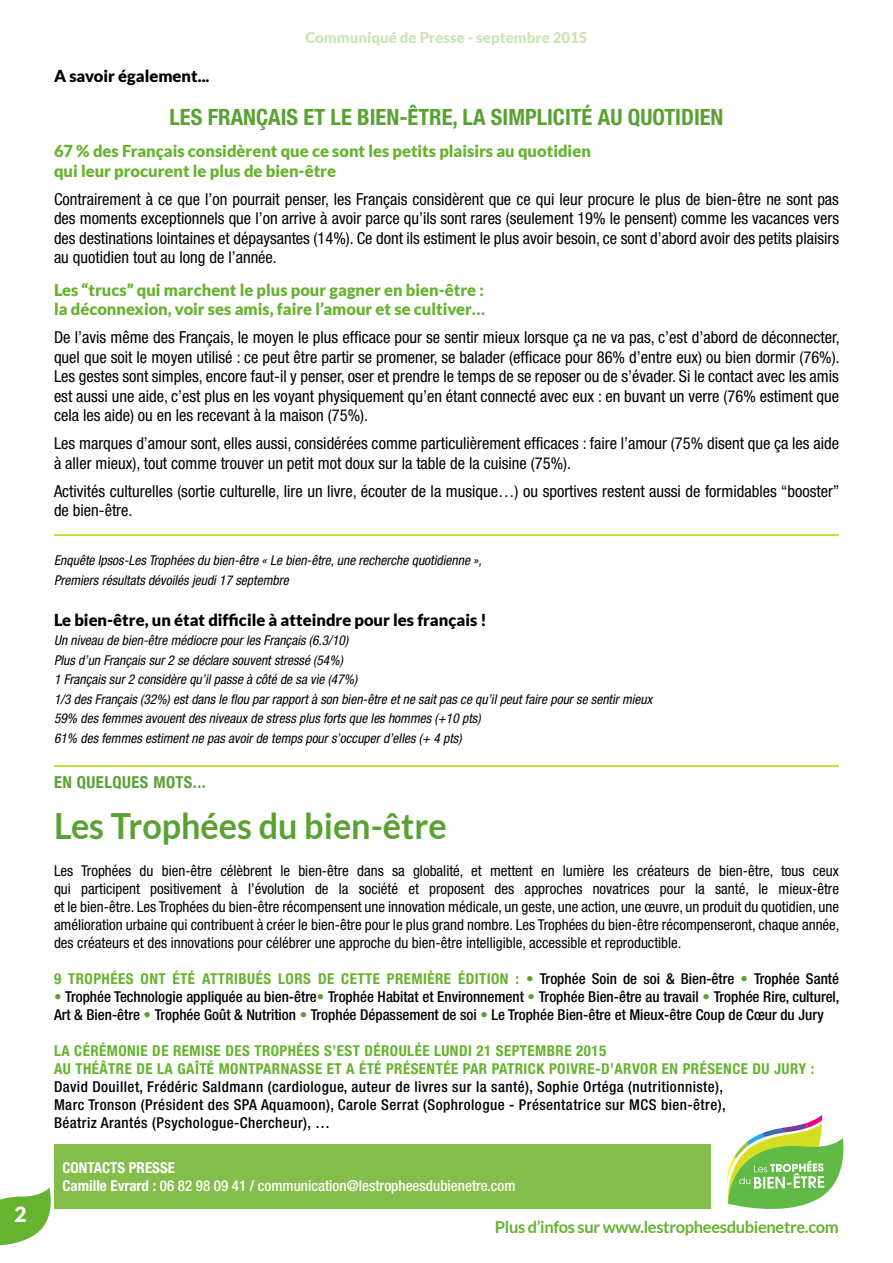
<style>
.page{position:relative;width:893px;height:1263px;background:#fff}
.page>*{position:absolute;margin:0;border:0;box-sizing:border-box;transform-origin:0 0}
.t1{font:700 36px "Lato";color:#59a132;scale:.95 1}
.t2{font:700 condensed 22.5px "Helvetica Neue";color:#59a132}
.t3{font:900 21px "Lato";color:#fff}
.t4{font:condensed 16.5px/19.5px "Helvetica Neue";color:#000;text-align:justify}
.t5{font:900 16.5px/19.5px "Lato";color:#65b32e}
.t6{font:900 16.5px "Lato";color:#000}
.t7{font:700 16.5px "Lato";letter-spacing:-.02em;color:#65b32e}
.t8{font:700 condensed 16.5px "Helvetica Neue";letter-spacing:.03em;color:#59a132}
.t9{font:condensed 15px/18px "Helvetica Neue";color:#000;text-align:justify}
.t10{font:700 condensed 15px/18px "Helvetica Neue";letter-spacing:.03em;color:#65b32e}
.t11{font:500 condensed 15px/18px "Helvetica Neue";letter-spacing:.025em;color:#000}
.t12{font:500 condensed 15px/18px "Helvetica Neue";color:#000}
.t13{font:500 condensed 15px/18px "Helvetica Neue";color:#fff}
.t14{font:900 15px "Lato";color:#d0e3b7}
.t15{font:italic condensed 13.5px/19.5px "Helvetica Neue";color:#000}
.s1{color:#59a132}
.s2{font-weight:500;color:#000}
.s3{font-weight:700;color:#59a132}
.s4{font-weight:700}
</style>
<div class="page">
<svg style="left:0;top:1187px;width:51px;height:59px"></svg>
<hr style="left:54px;top:765px;width:785px;height:2px;background:#c1d100">
<hr style="left:54px;top:534px;width:785px;height:2px;background:#c1d100">
<div style="left:54px;top:1144px;width:657px;height:65px;background:#85bd4c"></div>
<svg style="left:727px;top:1115px;width:117px;height:94px"></svg>
<p class="t3" style="left:14px;top:1202px;width:14px">2</p>
<p class="t14" style="left:305px;top:28px;width:284px">Communiqué de Presse - septembre 2015</p>
<p class="t6" style="left:54px;top:67px;width:157px">A savoir également...</p>
<h2 class="t2" style="left:169px;top:103px;width:556px">LES FRANÇAIS ET LE BIEN-ÊTRE, LA SIMPLICITÉ AU QUOTIDIEN</h2>
<p class="t5" style="left:54px;top:141px;width:538px">67 % des Français considèrent que ce sont les petits plaisirs au quotidien qui leur procurent le plus de bien-être</p>
<p class="t4" style="left:54px;top:189px;width:787px">Contrairement à ce que l’on pourrait penser, les Français considèrent que ce qui leur procure le plus de bien-être ne sont pas des moments exceptionnels que l’on arrive à avoir parce qu’ils sont rares (seulement 19% le pensent) comme les vacances vers des destinations lointaines et dépaysantes (14%). Ce dont ils estiment le plus avoir besoin, ce sont d’abord avoir des petits plaisirs au quotidien tout au long de l’année.</p>
<p class="t5" style="left:54px;top:279px;width:432px">Les “trucs” qui marchent le plus pour gagner en bien-être : la déconnexion, voir ses amis, faire l’amour et se cultiver…</p>
<p class="t4" style="left:54px;top:327px;width:787px">De l’avis même des Français, le moyen le plus efficace pour se sentir mieux lorsque ça ne va pas, c’est d’abord de déconnecter, quel que soit le moyen utilisé : ce peut être partir se promener, se balader (efficace pour 86% d’entre eux) ou bien dormir (76%).<br>Les gestes sont simples, encore faut-il y penser, oser et prendre le temps de se reposer ou de s’évader. Si le contact avec les amis est aussi une aide, c’est plus en les voyant physiquement qu’en étant connecté avec eux : en buvant un verre (76% estiment que cela les aide) ou en les recevant à la maison (75%).</p>
<p class="t4" style="left:54px;top:433px;width:787px">Les marques d’amour sont, elles aussi, considérées comme particulièrement efficaces : faire l’amour (75% disent que ça les aide à aller mieux), tout comme trouver un petit mot doux sur la table de la cuisine (75%).</p>
<p class="t4" style="left:54px;top:481px;width:787px">Activités culturelles (sortie culturelle, lire un livre, écouter de la musique…) ou sportives restent aussi de formidables “booster” de bien-être.</p>
<p class="t15" style="left:54px;top:551px;width:432px">Enquête Ipsos-LesTrophéesdu bien-être «Le bien-être,une recherche quotidienne »,<br>Premiersrésultatsdévoilésjeudi17 septembre</p>
<p class="t6" style="left:54px;top:610px;width:434px">Le bien-être, un état difficile à atteindre pour les français !</p>
<p class="t15" style="left:54px;top:630px;width:603px">Un niveau de bien-être médiocre pourlesFrançais(6.3/10)<br>Plusd’un Françaissur2 se déclare souventstressé (54%)<br>1 Françaissur2 considère qu’ilpasse à côté de sa vie (47%)<br>1/3 desFrançais(32%) estdansle flou parrapportà son bien-être etne saitpasce qu’ilpeutfaire pourse sentirmieux 59% desfemmesavouentdesniveauxde stressplusfortsque leshommes(+10 pts)<br>61% desfemmesestimentne pasavoirde tempspours’occuperd’elles(+ 4 pts)</p>
<p class="t8" style="left:54px;top:772px;width:153px">EN QUELQUES MOTS...</p>
<h1 class="t1" style="left:54px;top:805px;width:415px">Les Trophées du bien-être</h1>
<p class="t9" style="left:54px;top:862px;width:787px">Les Trophées du bien-être célèbrent le bien-être dans sa globalité, et mettent en lumière les créateurs de bien-être, tous ceux qui participent positivement à l’évolution de la société et proposent des approches novatrices pour la santé, le mieux-être et le bien-être. Les Trophées du bien-être récompensent une innovation médicale, un geste, une action, une œuvre, un produit du quotidien, une amélioration urbaine qui contribuent à créer le bien-être pour le plus grand nombre. Les Trophées du bien-être récompenseront, chaque année, des créateurs et des innovations pour célébrer une approche du bien-être intelligible, accessible et reproductible.</p>
<p class="t10" style="left:54px;top:970px;width:786px">9 TROPHÉES ONT ÉTÉ ATTRIBUÉS LORS DE CETTE PREMIÈRE ÉDITION : <span class="s1">•</span> <span class="s2">Trophée Soin de soi &amp; Bien-être</span> <span class="s1">•</span> <span class="s2">Trophée Santé</span></p>
<p class="t12" style="left:54px;top:988px;width:787px"><span class="s3">•</span> Trophée Technologie appliquée au bien-être<span class="s3">•</span> Trophée Habitat et Environnement <span class="s3">•</span> Trophée Bien-être au travail <span class="s3">•</span> Trophée Rire, culturel,<br>Art &amp; Bien-être <span class="s3">•</span> Trophée Goût &amp; Nutrition <span class="s3">•</span> Trophée Dépassement de soi <span class="s3">•</span> Le Trophée Bien-être et Mieux-être Coup de Cœur du Jury</p>
<p class="t10" style="left:54px;top:1042px;width:762px">LA CÉRÉMONIE DE REMISE DES TROPHÉES S’EST DÉROULÉE LUNDI 21 SEPTEMBRE 2015<br>AU THÉÂTRE DE LA GAÎTÉ MONTPARNASSE ET A ÉTÉ PRÉSENTÉE PAR PATRICK POIVRE-D’ARVOR EN PRÉSENCE DU JURY :</p>
<p class="t11" style="left:54px;top:1078px;width:673px">David Douillet, Frédéric Saldmann (cardiologue, auteur de livres sur la santé), Sophie Ortéga (nutritionniste),<br>Marc Tronson (Président des SPA Aquamoon), Carole Serrat (Sophrologue - Présentatrice sur MCS bien-être),<br>Béatriz Arantés (Psychologue-Chercheur), …</p>
<p class="t13" style="left:63px;top:1159px;width:455px"><span class="s4">CONTACTS PRESSE<br>Camille Evrard :</span> 06 82 98 09 41 / communication@lestropheesdubienetre.com</p>
<p class="t7" style="left:495px;top:1217px;width:345px">Plus d’infos sur www.lestropheesdubienetre.com</p>
</div>
